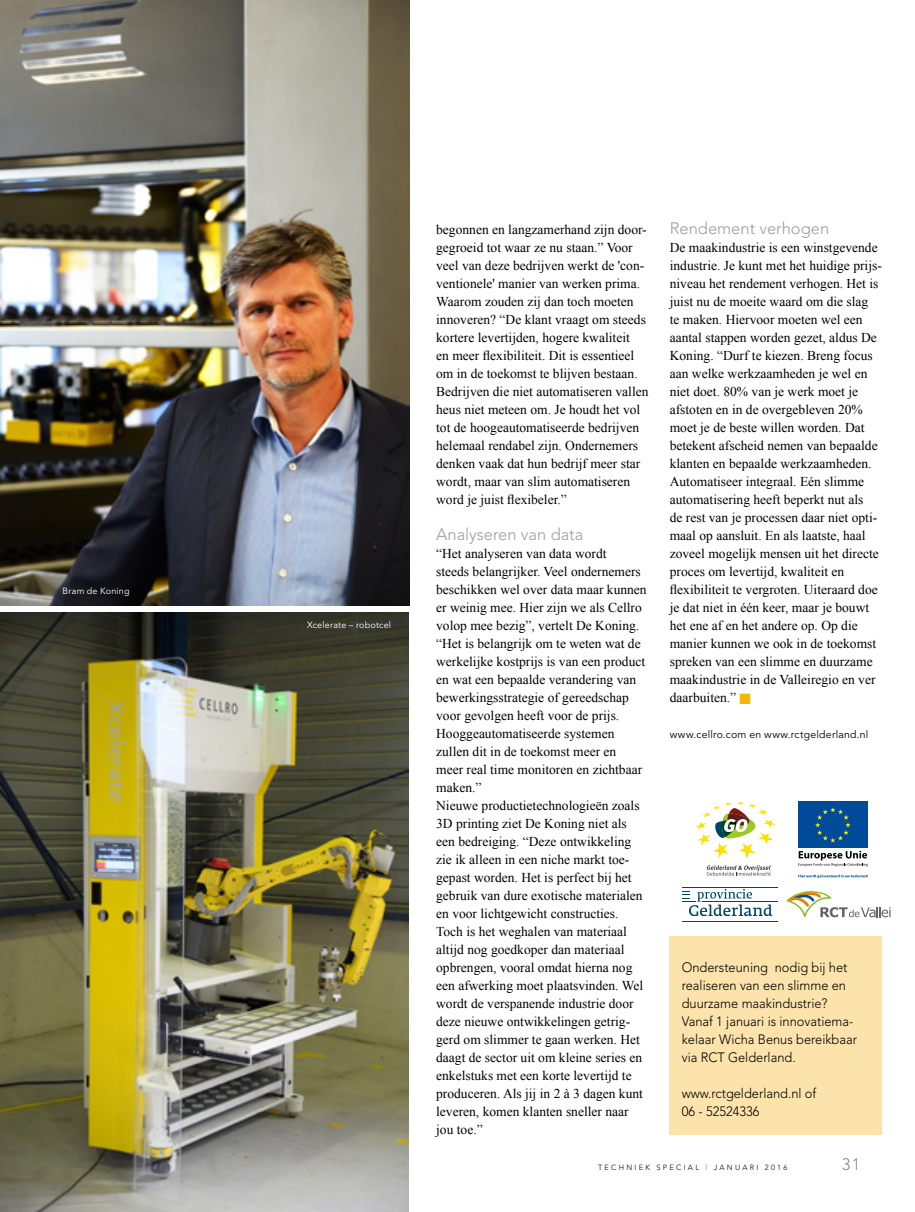
<style>
.page{position:relative;width:915px;height:1212px;background:#fff}
.page>*{position:absolute;margin:0;border:0;box-sizing:border-box;transform-origin:0 0}
.t1{font:300 16.5px "Avenir";color:#9d9d9c}
.t2{font:300 16.5px "Avenir";color:#878787}
.t3{font:13.5px/18px "Times New Roman";color:#000}
.t4{font:300 13.5px/18px "Avenir";color:#000;scale:.95 1}
.t5{font:10.5px "Avenir";letter-spacing:.02em;color:#000}
.t6{font:9px "Avenir";letter-spacing:.025em;color:#fff}
.t7{font:300 7.5px "Avenir";letter-spacing:.3em;color:#000}
.s1{color:#f2b700}
.s2{color:#d40f14}
</style>
<div class="page">
<div style="left:669px;top:936px;width:212px;height:198px;background:#fce2ab"></div>
<img style="left:0;top:0;width:409px;height:605px">
<hr style="left:682px;top:887px;width:95px;height:1px;background:#004563">
<svg style="left:682px;top:889px;width:90px;height:27px"></svg>
<hr style="left:702px;top:902px;width:75px;height:1px;background:#004563">
<hr style="left:682px;top:921px;width:95px;height:1px;background:#004563">
<svg style="left:706px;top:865px;width:64px;height:11px"></svg>
<svg style="left:695px;top:802px;width:81px;height:57px"></svg>
<svg style="left:798px;top:851px;width:69px;height:15px"></svg>
<svg style="left:798px;top:801px;width:70px;height:47px"></svg>
<div style="left:798px;top:802px;width:69px;height:46px;background:#004a9a"></div>
<svg style="left:815px;top:807px;width:35px;height:36px"></svg>
<svg style="left:798px;top:874px;width:69px;height:4px"></svg>
<svg style="left:786px;top:891px;width:104px;height:26px"></svg>
<img style="left:0;top:612px;width:408px;height:600px">
<img style="left:0;top:342px;width:1px;height:324px">
<p class="t6" style="left:63px;top:585px;width:69px">Bram de Koning</p>
<p class="t6" style="left:307px;top:620px;width:86px">Xcelerate – robotcel</p>
<p class="t3" style="left:436px;top:220px;width:214px">begonnen en langzamerhand zijn door&shy;gegroeid tot waar ze nu staan.” Voor veel van deze bedrijven werkt de 'con&shy;ventionele' manier van werken prima.<br>Waarom zouden zij dan toch moeten innoveren? “De klant vraagt om steeds kortere levertijden, hogere kwaliteit<br>en meer flexibiliteit. Dit is essentieel om in de toekomst te blijven bestaan.<br>Bedrijven die niet automatiseren vallen heus niet meteen om. Je houdt het vol tot de hoogeautomatiseerde bedrijven helemaal rendabel zijn. Ondernemers denken vaak dat hun bedrijf meer star wordt, maar van slim automatiseren word je juist flexibeler.”</p>
<p class="t1" style="left:436px;top:525px;width:149px">Analyseren van data</p>
<p class="t3" style="left:436px;top:544px;width:212px">“Het analyseren van data wordt<br>steeds belangrijker. Veel ondernemers beschikken wel over data maar kunnen er weinig mee. Hier zijn we als Cellro volop mee bezig”, vertelt De Koning. “Het is belangrijk om te weten wat de werkelijke kostprijs is van een product en wat een bepaalde verandering van bewerkingsstrategie of gereedschap voor gevolgen heeft voor de prijs.<br>Hooggeautomatiseerde systemen zullen dit in de toekomst meer en meer real time monitoren en zichtbaar maken.”<br>Nieuwe productietechnologieën zoals 3D printing ziet De Koning niet als een bedreiging. “Deze ontwikkeling zie ik alleen in een niche markt toe&shy;gepast worden. Het is perfect bij het gebruik van dure exotische materialen en voor lichtgewicht constructies.<br>Toch is het weghalen van materiaal altijd nog goedkoper dan materiaal opbrengen, vooral omdat hierna nog een afwerking moet plaatsvinden. Wel wordt de verspanende industrie door deze nieuwe ontwikkelingen getrig&shy;gerd om slimmer te gaan werken. Het daagt de sector uit om kleine series en enkelstuks met een korte levertijd te produceren. Als jij in 2 à 3 dagen kunt leveren, komen klanten sneller naar jou toe.”</p>
<p class="t1" style="left:669px;top:219px;width:161px">Rendement verhogen</p>
<p class="t3" style="left:669px;top:238px;width:213px">De maakindustrie is een winstgevende industrie. Je kunt met het huidige prijs&shy;niveau het rendement verhogen. Het is juist nu de moeite waard om die slag<br>te maken. Hiervoor moeten wel een aantal stappen worden gezet, aldus De Koning. “Durf te kiezen. Breng focus aan welke werkzaamheden je wel en niet doet. 80% van je werk moet je afstoten en in de overgebleven 20% moet je de beste willen worden. Dat betekent afscheid nemen van bepaalde klanten en bepaalde werkzaamheden.<br>Automatiseer integraal. Eén slimme automatisering heeft beperkt nut als<br>de rest van je processen daar niet opti&shy;maal op aansluit. En als laatste, haal zoveel mogelijk mensen uit het directe proces om levertijd, kwaliteit en flexibiliteit te vergroten. Uiteraard doe je dat niet in één keer, maar je bouwt het ene af en het andere op. Op die manier kunnen we ook in de toekomst spreken van een slimme en duurzame maakindustrie in de Valleiregio en ver daarbuiten.” <span class="s1">■</span></p>
<p class="t5" style="left:669px;top:728px;width:200px">www.cellro.com en www.rctgelderland.nl</p>
<p class="t4" style="left:681px;top:958px;width:186px">Ondersteuning nodig bij het realiseren van een slimme en duurzame maakindustrie?<br>Vanaf 1 januari is innovatiema&shy;kelaar Wicha Benus bereikbaar via RCT Gelderland.</p>
<p class="t4" style="left:681px;top:1084px;width:143px">www.rctgelderland.nl of<br>06 - 52524336</p>
<p class="t7" style="left:597px;top:1163px;width:191px">TECHNIEK SPECIAL <span class="s2">|</span> JANUARI 2016</p>
<p class="t2" style="left:841px;top:1155px;width:20px">31</p>
</div>
